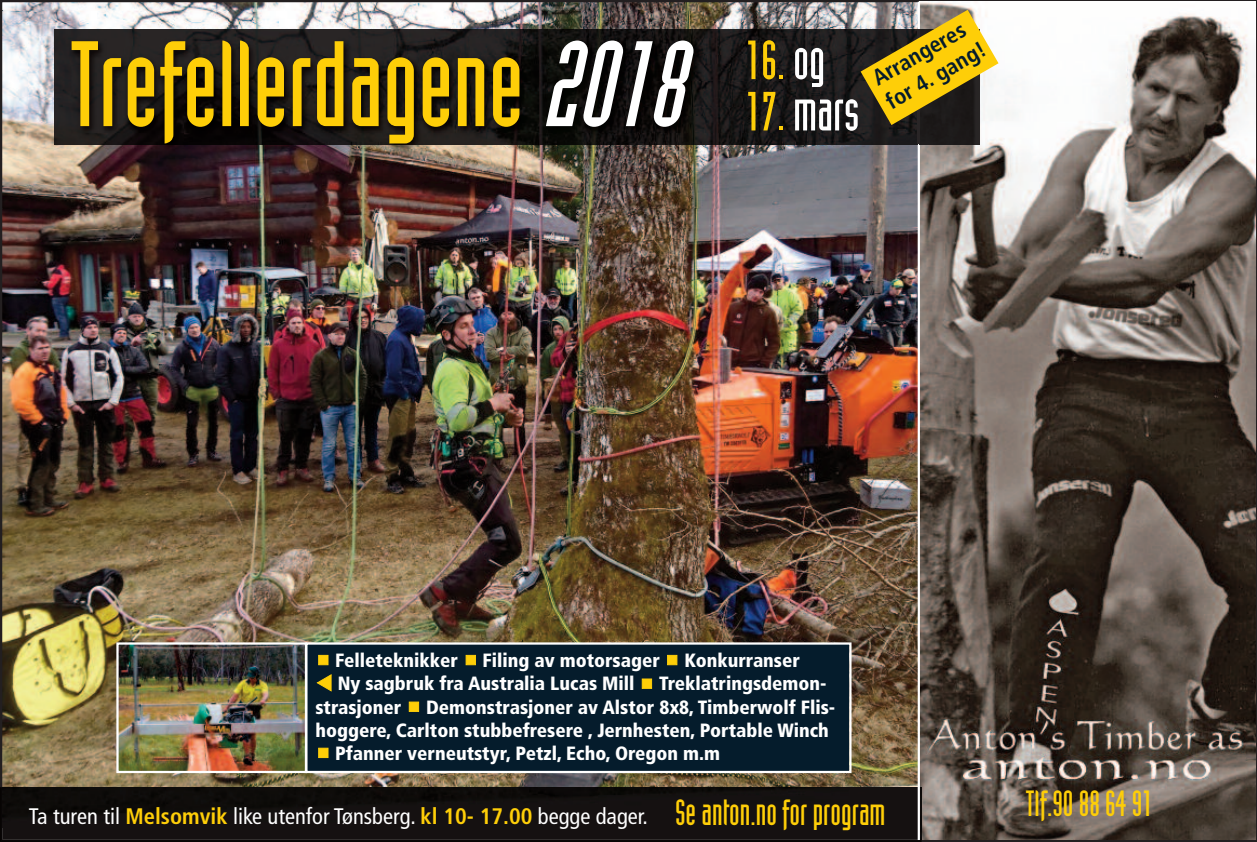
<style>
.page{position:relative;width:1257px;height:842px;background:#fff}
.page>*{position:absolute;margin:0;border:0;box-sizing:border-box;transform-origin:0 0}
.t1{font:118.8px "Industria LT Std Solid";color:#fece08}
.t2{font:54px "Industria LT Std Solid";color:#fff}
.t3{font:35.77px "Industria LT Std Solid";color:#fece08}
.t4{font:condensed 22.5px "Frutiger LT Std";color:#fff}
.t5{font:700 condensed 22.5px/27px "Frutiger LT Std";color:#051c2c}
.t6{font:900 condensed 19.12px/23.2px "Frutiger LT Std";color:#fff}
.s1{font-style:italic;color:#fff}
.s2{color:#fece08}
.s3{font-family:"Skogdings";font-weight:400;font-stretch:normal;font-size:19.35px;color:#fece08}
.s4{font-weight:700;color:#fece08}
.s5{font-family:"Industria LT Std Solid";font-stretch:normal;font-size:35.77px;color:#fece08}
</style>
<div class="page">
<img style="left:3px;top:3px;width:914px;height:784px">
<img style="left:920px;top:1px;width:334px;height:839px">
<img style="left:925px;top:719px;width:320px;height:71px">
<svg style="left:1px;top:787px;width:920px;height:54px;background:#161212"></svg>
<img style="left:2px;top:787px;width:915px;height:40px">
<img style="left:920px;top:787px;width:1px;height:53px">
<img style="left:119px;top:645px;width:185px;height:125px">
<div style="left:116px;top:642px;width:191px;height:131px;border:2px solid #fff"></div>
<div style="left:307px;top:645px;width:542px;height:126px;background:#051c2c"></div>
<div style="left:305px;top:642px;width:546px;height:131px;border:2px solid #fff"></div>
<hr style="left:917px;top:2px;width:3px;height:838px;background:#fff">
<img style="left:795px;top:29px;width:122px;height:115px">
<img style="left:920px;top:125px;width:59px;height:19px">
<hr style="left:917px;top:29px;width:3px;height:115px;background:#292526">
<img style="left:0;top:11px;width:795px;height:198px">
<svg style="left:860px;top:10px;width:138px;height:115px;background:#b09738"></svg>
<h1 class="t1" style="left:70px;top:41px;width:756px">Trefellerdagene <span class="s1">2018</span> <sup>16.</sup> <sup>og</sup></h1>
<h2 class="t2" style="left:745px;top:92px;width:116px"><span class="s2">17.</span> mars</h2>
<p class="t5" style="left:868px;top:69px;width:113px;rotate:-30deg">Arrangeres for 4. gang!</p>
<p class="t6" style="left:315px;top:650px;width:521px"><span class="s3">w</span> Felleteknikker <span class="s3">w</span> Filing av motorsager <span class="s3">w</span> Konkurranser<br><span class="s3">1</span> Ny sagbruk fra Australia Lucas Mill <span class="s3">w</span> Treklatringsdemon&shy;strasjoner <span class="s3">w</span> Demonstrasjoner av Alstor 8x8, Timberwolf Flis&shy;hoggere, Carlton stubbefresere , Jernhesten, Portable Winch <span class="s3">w</span> Pfanner verneutstyr, Petzl, Echo, Oregon m.m</p>
<p class="t4" style="left:29px;top:807px;width:858px">Ta turen til <span class="s4">Melsomvik</span> like utenfor Tønsberg. <span class="s4">kl 10- 17.00</span> begge dager. <span class="s5">Se anton.no for program</span></p>
<h3 class="t3" style="left:1025px;top:791px;width:128px">Tlf.90 88 64 91</h3>
</div>
